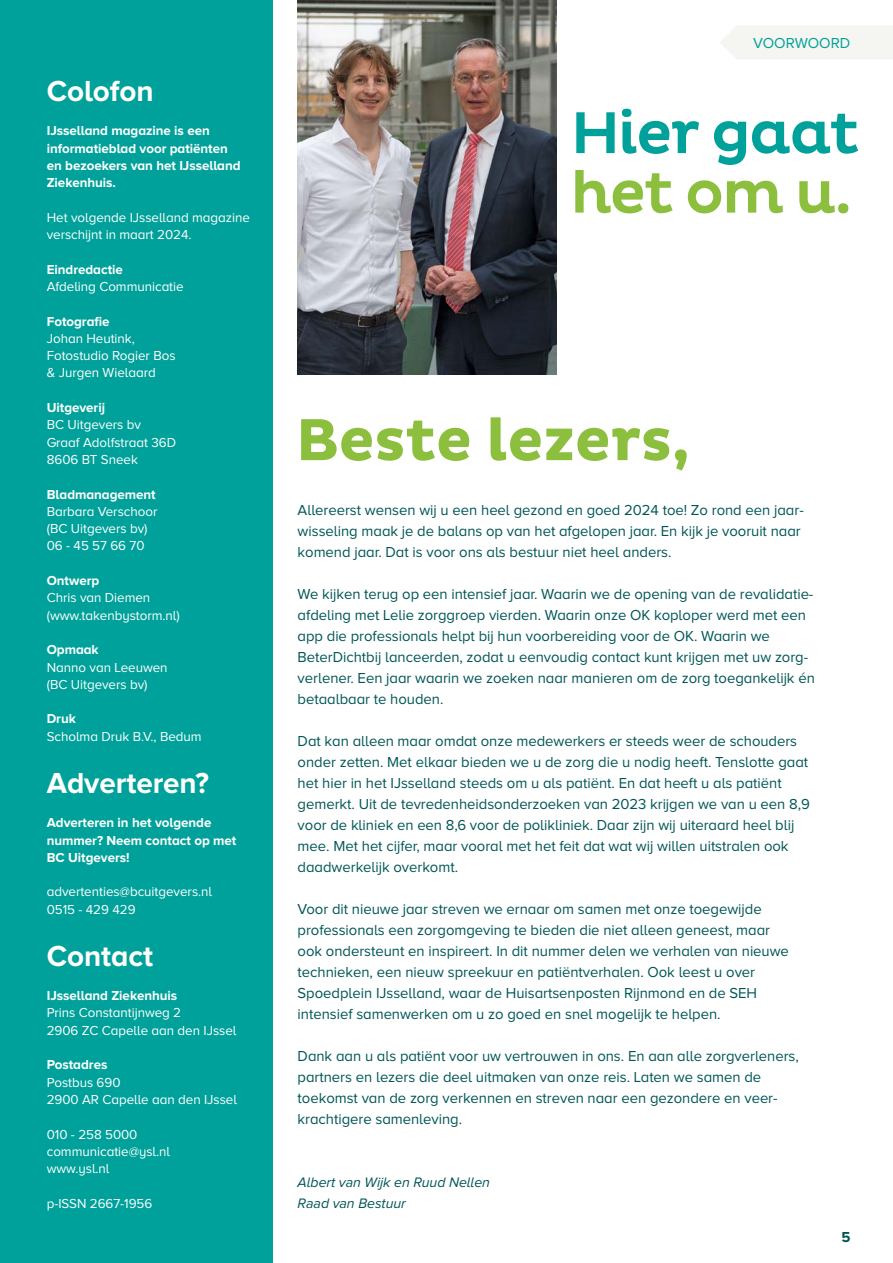
<style>
.page{position:relative;width:893px;height:1263px;background:#fff}
.page>*{position:absolute;margin:0;border:0;box-sizing:border-box;transform-origin:0 0}
.t1{font:700 60.3px "Pluto";letter-spacing:-.005em;color:#8bbf3d}
.t2{font:500 60px "Pluto";letter-spacing:-.035em;color:#00a19a}
.t3{font:500 60px "Pluto";color:#8bbf3d}
.t4{font:700 30px "Proxima Nova A";letter-spacing:-.005em;color:#fff}
.t5{font:15px/21px "Proxima Nova A";letter-spacing:-.005em;color:#055}
.t6{font:15px "Proxima Nova A";color:#00a19a}
.t7{font:700 15px "Proxima Nova A";color:#055}
.t8{font:italic 14.25px/21px "Proxima Nova A";letter-spacing:-.005em;color:#055}
.t9{font:13.5px/17.2px "Proxima Nova A";letter-spacing:-.005em;color:#fff}
.t10{font:700 13.5px/17.2px "Proxima Nova A";letter-spacing:-.005em;color:#fff}
</style>
<div class="page">
<div style="left:720px;top:26px;width:173px;height:33px;background:#f5f5f1"></div>
<div style="left:0;top:0;width:272px;height:1263px;background:#00a19a"></div>
<img style="left:298px;top:0;width:259px;height:374px">
<h3 class="t4" style="left:47px;top:74px;width:108px">Colofon</h3>
<p class="t10" style="left:47px;top:122px;width:195px">IJsselland magazine is een informatieblad voor patiënten en bezoekers van het IJsselland<br>Ziekenhuis.</p>
<p class="t9" style="left:47px;top:208px;width:205px">Het volgende IJsselland magazine verschijnt in maart 2024.</p>
<p class="t10" style="left:47px;top:260px;width:78px">Eindredactie</p>
<p class="t9" style="left:47px;top:278px;width:138px">Afdeling Communicatie</p>
<p class="t10" style="left:47px;top:312px;width:64px">Fotografie</p>
<p class="t9" style="left:47px;top:330px;width:130px">Johan Heutink,<br>Fotostudio Rogier Bos &amp; Jurgen Wielaard</p>
<p class="t10" style="left:47px;top:399px;width:60px">Uitgeverij</p>
<p class="t9" style="left:47px;top:416px;width:131px">BC Uitgevers bv<br>Graaf Adolfstraat 36D<br>8606 BT Sneek</p>
<p class="t10" style="left:47px;top:485px;width:111px">Bladmanagement</p>
<p class="t9" style="left:47px;top:502px;width:112px">Barbara Verschoor (BC Uitgevers bv)<br>06 - 45 57 66 70</p>
<p class="t10" style="left:47px;top:572px;width:54px">Ontwerp</p>
<p class="t9" style="left:47px;top:589px;width:134px">Chris van Diemen (www.takenbystorm.nl)</p>
<p class="t10" style="left:47px;top:641px;width:54px">Opmaak</p>
<p class="t9" style="left:47px;top:658px;width:122px">Nanno van Leeuwen (BC Uitgevers bv)</p>
<p class="t10" style="left:47px;top:710px;width:31px">Druk</p>
<p class="t9" style="left:47px;top:727px;width:156px">Scholma Druk B.V., Bedum</p>
<h3 class="t4" style="left:47px;top:765px;width:164px">Adverteren?</h3>
<p class="t10" style="left:47px;top:814px;width:191px">Adverteren in het volgende nummer? Neem contact op met<br>BC Uitgevers!</p>
<p class="t9" style="left:47px;top:883px;width:167px">advertenties@bcuitgevers.nl<br>0515 - 429 429</p>
<h3 class="t4" style="left:47px;top:938px;width:108px">Contact</h3>
<p class="t10" style="left:47px;top:987px;width:132px">IJsselland Ziekenhuis</p>
<p class="t9" style="left:47px;top:1004px;width:191px">Prins Constantijnweg 2<br>2906 ZC Capelle aan den IJssel</p>
<p class="t10" style="left:47px;top:1056px;width:62px">Postadres</p>
<p class="t9" style="left:47px;top:1073px;width:192px">Postbus 690<br>2900 AR Capelle aan den IJssel</p>
<p class="t9" style="left:47px;top:1125px;width:125px">010 - 258 5000 communicatie@ysl.nl www.ysl.nl</p>
<p class="t9" style="left:47px;top:1194px;width:107px">p-ISSN 2667-1956</p>
<p class="t6" style="left:753px;top:34px;width:99px">VOORWOORD</p>
<h2 class="t2" style="left:570px;top:99px;width:291px">Hier gaat</h2>
<h2 class="t3" style="left:570px;top:158px;width:283px">het om u.</h2>
<h1 class="t1" style="left:296px;top:405px;width:396px">Beste lezers,</h1>
<p class="t5" style="left:298px;top:499px;width:508px">Allereerst wensen wij u een heel gezond en goed 2024 toe! Zo rond een jaar&shy;wisseling maak je de balans op van het afgelopen jaar. En kijk je vooruit naar komend jaar. Dat is voor ons als bestuur niet heel anders.</p>
<p class="t5" style="left:298px;top:583px;width:519px">We kijken terug op een intensief jaar. Waarin we de opening van de revalidatie&shy;afdeling met Lelie zorggroep vierden. Waarin onze OK koploper werd met een app die professionals helpt bij hun voorbereiding voor de OK. Waarin we BeterDichtbij lanceerden, zodat u eenvoudig contact kunt krijgen met uw zorg&shy;verlener. Een jaar waarin we zoeken naar manieren om de zorg toegankelijk én betaalbaar te houden.</p>
<p class="t5" style="left:298px;top:730px;width:514px">Dat kan alleen maar omdat onze medewerkers er steeds weer de schouders onder zetten. Met elkaar bieden we u de zorg die u nodig heeft. Tenslotte gaat het hier in het IJsselland steeds om u als patiënt. En dat heeft u als patiënt gemerkt. Uit de tevredenheidsonderzoeken van 2023 krijgen we van u een 8,9 voor de kliniek en een 8,6 voor de polikliniek. Daar zijn wij uiteraard heel blij mee. Met het cijfer, maar vooral met het feit dat wat wij willen uitstralen ook daadwerkelijk overkomt.</p>
<p class="t5" style="left:298px;top:898px;width:493px">Voor dit nieuwe jaar streven we ernaar om samen met onze toegewijde professionals een zorgomgeving te bieden die niet alleen geneest, maar ook ondersteunt en inspireert. In dit nummer delen we verhalen van nieuwe technieken, een nieuw spreekuur en patiëntverhalen. Ook leest u over Spoedplein IJsselland, waar de Huisartsenposten Rijnmond en de SEH intensief samenwerken om u zo goed en snel mogelijk te helpen.</p>
<p class="t5" style="left:298px;top:1045px;width:503px">Dank aan u als patiënt voor uw vertrouwen in ons. En aan alle zorgverleners, partners en lezers die deel uitmaken van onze reis. Laten we samen de toekomst van de zorg verkennen en streven naar een gezondere en veer&shy;krachtigere samenleving.</p>
<p class="t8" style="left:298px;top:1171px;width:194px">Albert van Wijk en Ruud Nellen<br>Raad van Bestuur</p>
<p class="t7" style="left:841px;top:1228px;width:11px">5</p>
</div>
